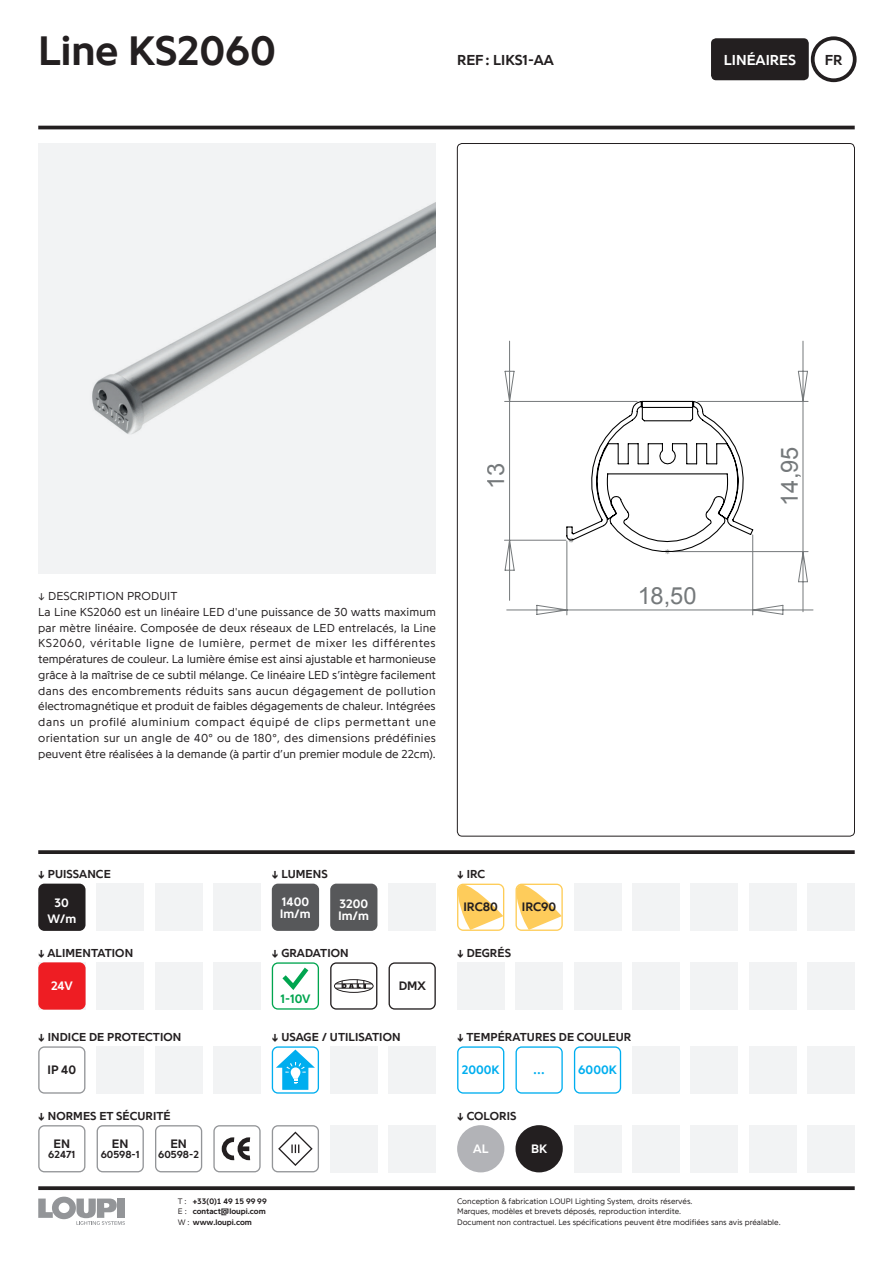
<style>
.page{position:relative;width:893px;height:1263px;background:#fff}
.page>*{position:absolute;margin:0;border:0;box-sizing:border-box;transform-origin:0 0}
.t1{font:700 42.75px "Programme";color:#231f20}
.t2{font:23.7px "Arial";color:#75797b}
.t3{font:700 15px "Programme";color:#231f20}
.t4{font:700 15px "Programme";letter-spacing:.005em;color:#fff}
.t5{font:700 12.75px/11.7px "Programme";color:#fff}
.t6{font:700 12.75px "Programme";color:#231f20}
.t7{font:700 12.75px "Programme";color:#00aeef}
.t8{font:700 12.75px "Programme";color:#00a54f}
.t9{font:300 12px/15.8px "Programme";letter-spacing:.01em;color:#231f20}
.t10{font:700 12px "Programme";letter-spacing:.01em;color:#231f20}
.t11{font:700 10.65px "Programme";color:#231f20}
.t12{font:300 8.25px/10.5px "Programme";color:#231f20}
.t13{font:700 8.25px/10.5px "Programme";color:#231f20}
.s1{font-weight:300}
</style>
<div class="page">
<svg style="left:38px;top:1186px;width:817px;height:4px;background:#332f30"></svg>
<svg style="left:38px;top:1197px;width:87px;height:28px"></svg>
<div style="left:330px;top:884px;width:47px;height:47px;background:#57585a;border-radius:6px"></div>
<div style="left:749px;top:1046px;width:47px;height:48px;background:#f2f3f4"></div>
<div style="left:807px;top:1046px;width:48px;height:48px;background:#f2f3f4"></div>
<hr style="left:38px;top:126px;width:817px;height:3px;background:#231f20">
<svg style="left:504px;top:340px;width:310px;height:276px"></svg>
<svg style="left:38px;top:850px;width:817px;height:4px;background:#302d2d"></svg>
<div style="left:457px;top:962px;width:47px;height:48px;background:#f2f3f4"></div>
<div style="left:515px;top:962px;width:48px;height:48px;background:#f2f3f4"></div>
<div style="left:574px;top:962px;width:47px;height:48px;background:#f2f3f4"></div>
<div style="left:632px;top:962px;width:47px;height:48px;background:#f2f3f4"></div>
<div style="left:691px;top:962px;width:47px;height:48px;background:#f2f3f4"></div>
<div style="left:749px;top:962px;width:47px;height:48px;background:#f2f3f4"></div>
<div style="left:807px;top:962px;width:48px;height:48px;background:#f2f3f4"></div>
<div style="left:97px;top:884px;width:47px;height:47px;background:#f2f3f4"></div>
<div style="left:155px;top:884px;width:47px;height:47px;background:#f2f3f4"></div>
<div style="left:213px;top:884px;width:48px;height:47px;background:#f2f3f4"></div>
<div style="left:389px;top:884px;width:47px;height:47px;background:#f2f3f4"></div>
<div style="left:38px;top:884px;width:48px;height:47px;background:#231f20;border-radius:6px"></div>
<div style="left:38px;top:962px;width:48px;height:48px;background:#ee1d23;border-radius:6px"></div>
<div style="left:97px;top:962px;width:47px;height:48px;background:#f2f3f4"></div>
<div style="left:155px;top:962px;width:47px;height:48px;background:#f2f3f4"></div>
<div style="left:213px;top:962px;width:48px;height:48px;background:#f2f3f4"></div>
<svg style="left:272px;top:962px;width:47px;height:48px"></svg>
<svg style="left:330px;top:962px;width:47px;height:48px"></svg>
<svg style="left:389px;top:962px;width:47px;height:48px"></svg>
<div style="left:574px;top:884px;width:47px;height:47px;background:#f2f3f4"></div>
<div style="left:632px;top:884px;width:47px;height:47px;background:#f2f3f4"></div>
<div style="left:691px;top:884px;width:47px;height:47px;background:#f2f3f4"></div>
<div style="left:749px;top:884px;width:47px;height:47px;background:#f2f3f4"></div>
<div style="left:807px;top:884px;width:48px;height:47px;background:#f2f3f4"></div>
<div style="left:97px;top:1046px;width:47px;height:48px;background:#f2f3f4"></div>
<div style="left:155px;top:1046px;width:47px;height:48px;background:#f2f3f4"></div>
<div style="left:213px;top:1046px;width:48px;height:48px;background:#f2f3f4"></div>
<div style="left:330px;top:1046px;width:47px;height:48px;background:#f2f3f4"></div>
<div style="left:389px;top:1046px;width:47px;height:48px;background:#f2f3f4"></div>
<div style="left:389px;top:1125px;width:47px;height:47px;background:#f2f3f4"></div>
<div style="left:330px;top:1125px;width:47px;height:47px;background:#f2f3f4"></div>
<svg style="left:457px;top:1046px;width:47px;height:48px"></svg>
<svg style="left:515px;top:1046px;width:48px;height:48px"></svg>
<svg style="left:574px;top:1046px;width:47px;height:48px"></svg>
<div style="left:632px;top:1046px;width:47px;height:48px;background:#f2f3f4"></div>
<div style="left:691px;top:1046px;width:47px;height:48px;background:#f2f3f4"></div>
<div style="left:515px;top:1125px;width:48px;height:47px;background:#231f20;border-radius:50%"></div>
<div style="left:574px;top:1125px;width:47px;height:47px;background:#f2f3f4"></div>
<div style="left:457px;top:1125px;width:47px;height:47px;background:#b2b3b7;border-radius:50%"></div>
<div style="left:632px;top:1125px;width:47px;height:47px;background:#f2f3f4"></div>
<div style="left:691px;top:1125px;width:47px;height:47px;background:#f2f3f4"></div>
<div style="left:749px;top:1125px;width:47px;height:47px;background:#f2f3f4"></div>
<div style="left:807px;top:1125px;width:48px;height:47px;background:#f2f3f4"></div>
<div style="left:711px;top:38px;width:98px;height:42px;background:#231f20;border-radius:5px"></div>
<div style="left:811px;top:36px;width:46px;height:46px;border:4px solid #231f20;border-radius:50%"></div>
<svg style="left:38px;top:1046px;width:47px;height:48px"></svg>
<svg style="left:272px;top:1046px;width:47px;height:48px"></svg>
<svg style="left:38px;top:1125px;width:47px;height:47px"></svg>
<svg style="left:272px;top:1125px;width:47px;height:47px"></svg>
<svg style="left:97px;top:1125px;width:47px;height:47px"></svg>
<svg style="left:155px;top:1125px;width:47px;height:47px"></svg>
<svg style="left:213px;top:1125px;width:48px;height:47px"></svg>
<svg style="left:457px;top:884px;width:47px;height:47px"></svg>
<svg style="left:515px;top:884px;width:48px;height:47px"></svg>
<div style="left:272px;top:884px;width:47px;height:47px;background:#57585a;border-radius:6px"></div>
<img style="left:38px;top:143px;width:398px;height:431px">
<h1 class="t1" style="left:38px;top:23px;width:239px">Line KS2060</h1>
<p class="t3" style="left:457px;top:50px;width:98px">REF : LIKS1-AA</p>
<p class="t4" style="left:724px;top:50px;width:74px">LINÉAIRES</p>
<p class="t3" style="left:825px;top:50px;width:19px">FR</p>
<p class="t9" style="left:38px;top:588px;width:399px">↓ DESCRIPTION PRODUIT<br>La Line KS2060 est un linéaire LED d'une puissance de 30 watts maximum par mètre linéaire. Composée de deux réseaux de LED entrelacés, la Line KS2060, véritable ligne de lumière, permet de mixer les différentes températures de couleur. La lumière émise est ainsi ajustable et harmonieuse grâce à la maîtrise de ce subtil mélange. Ce linéaire LED s’intègre facilement dans des encombrements réduits sans aucun dégagement de pollution électromagnétique et produit de faibles dégagements de chaleur. Intégrées dans un profilé aluminium compact équipé de clips permettant une orientation sur un angle de 40° ou de 180°, des dimensions prédéfinies peuvent être réalisées à la demande (à partir d’un premier module de 22cm).</p>
<h2 class="t2" style="left:480px;top:489px;width:28px;rotate:-90deg">13</h2>
<h2 class="t2" style="left:637px;top:581px;width:61px">18,50</h2>
<p class="t10" style="left:38px;top:867px;width:74px">↓ PUISSANCE</p>
<p class="t5" style="left:47px;top:895px;width:30px;line-height:15.3px;text-align:center">30<br>W/m</p>
<p class="t10" style="left:272px;top:867px;width:57px">↓ LUMENS</p>
<p class="t5" style="left:280px;top:895px;width:32px">1400 lm/m</p>
<p class="t5" style="left:339px;top:897px;width:32px">3200 lm/m</p>
<p class="t10" style="left:38px;top:945px;width:96px">↓ ALIMENTATION</p>
<p class="t10" style="left:272px;top:945px;width:78px">↓ GRADATION</p>
<p class="t5" style="left:51px;top:979px;width:23px">24V</p>
<p class="t6" style="left:399px;top:978px;width:29px">DMX</p>
<p class="t8" style="left:280px;top:990px;width:32px">1-10V</p>
<p class="t10" style="left:38px;top:1029px;width:145px">↓ INDICE DE PROTECTION</p>
<p class="t10" style="left:272px;top:1029px;width:130px">↓ USAGE / UTILISATION</p>
<p class="t6" style="left:48px;top:1062px;width:30px">IP 40</p>
<p class="t10" style="left:38px;top:1108px;width:134px">↓ NORMES ET SÉCURITÉ</p>
<p class="t6" style="left:54px;top:1135px;width:18px">EN</p>
<p class="t11" style="left:48px;top:1148px;width:29px">62471</p>
<p class="t6" style="left:112px;top:1135px;width:18px">EN</p>
<p class="t11" style="left:101px;top:1148px;width:41px">60598-1</p>
<p class="t6" style="left:170px;top:1135px;width:18px">EN</p>
<p class="t11" style="left:158px;top:1148px;width:42px">60598-2</p>
<p class="t10" style="left:457px;top:867px;width:29px">↓ IRC</p>
<p class="t6" style="left:463px;top:899px;width:36px">IRC80</p>
<p class="t6" style="left:522px;top:899px;width:36px">IRC90</p>
<p class="t10" style="left:457px;top:945px;width:55px">↓ DEGRÉS</p>
<p class="t10" style="left:457px;top:1029px;width:176px">↓ TEMPÉRATURES DE COULEUR</p>
<p class="t7" style="left:462px;top:1062px;width:39px">2000K</p>
<p class="t7" style="left:533px;top:1062px;width:13px">…</p>
<p class="t7" style="left:578px;top:1062px;width:40px">6000K</p>
<p class="t10" style="left:457px;top:1108px;width:61px">↓ COLORIS</p>
<p class="t5" style="left:473px;top:1142px;width:17px">AL</p>
<p class="t5" style="left:531px;top:1142px;width:17px">BK</p>
<h2 class="t2" style="left:774px;top:506px;width:61px;rotate:-90deg">14,95</h2>
<p class="t13" style="left:178px;top:1195px;width:90px"><span class="s1">T :</span> +33(0)1 49 15 99 99<br><span class="s1">E :</span> contact@loupi.com<br><span class="s1">W :</span> www.loupi.com</p>
<p class="t12" style="left:457px;top:1195px;width:325px">Conception &amp; fabrication LOUPI Lighting System, droits réservés.<br>Marques, modèles et brevets déposés, reproduction interdite.<br>Document non contractuel. Les spécifications peuvent être modifiées sans avis préalable.</p>
</div>
